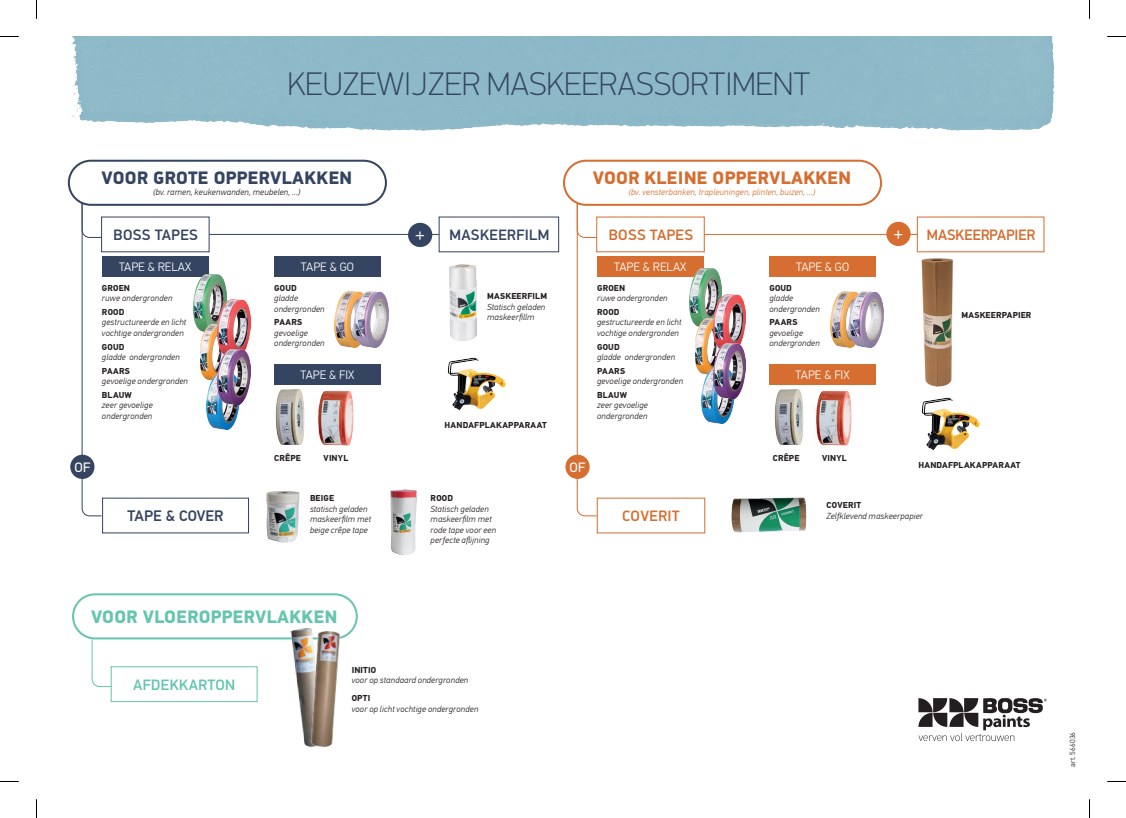
<style>
.page{position:relative;width:1126px;height:818px;background:#fff}
.page>*{position:absolute;margin:0;border:0;box-sizing:border-box;transform-origin:0 0}
.t1{font:100 32.75px "PFDIN Display Pro";color:#344461}
.t2{font:18.25px "PFDIN Display Pro";color:#fff}
.t3{font:900 18.12px "PFDIN Display Pro";letter-spacing:.02em;color:#d56e30}
.t4{font:900 18.12px "PFDIN Display Pro";letter-spacing:.02em;color:#344461}
.t5{font:900 18.12px "PFDIN Display Pro";letter-spacing:.02em;color:#65c5ae}
.t6{font:500 15.12px "PFDIN Display Pro";letter-spacing:.02em;color:#344461}
.t7{font:500 15.12px "PFDIN Display Pro";letter-spacing:.02em;color:#d56e30}
.t8{font:500 15.12px "PFDIN Display Pro";color:#d56e30}
.t9{font:500 15.12px "PFDIN Display Pro";letter-spacing:.02em;color:#65c5ae}
.t10{font:500 15.12px "PF Din Text Pro";color:#344461}
.t11{font:13.75px "PFDIN Display Pro";color:#fff}
.t12{font:300 12.12px "PF Din Text Pro";color:#fff}
.t13{font:italic 300 8.75px/10.5px "PF Din Text Pro";letter-spacing:.02em;color:#231f20}
.t14{font:italic 300 8.75px "PF Din Text Pro";letter-spacing:.015em;color:#d56e30}
.t15{font:700 8.5px "PF Din Text Pro";letter-spacing:.02em;color:#231f20}
.t16{font:300 7.5px "PF Din Text Pro";letter-spacing:.025em;color:#231f20}
</style>
<div class="page">
<hr style="left:671px;top:234px;width:299px;height:1px;background:#d56e30">
<div style="left:916px;top:216px;width:128px;height:36px;background:#fff"></div>
<div style="left:886px;top:222px;width:24px;height:24px;background:#d56e30;border-radius:50%"></div>
<div style="left:596px;top:216px;width:108px;height:36px;background:#fff"></div>
<hr style="left:184px;top:234px;width:299px;height:1px;background:#344461">
<div style="left:101px;top:216px;width:108px;height:36px;background:#fff"></div>
<div style="left:438px;top:216px;width:121px;height:36px;background:#fff"></div>
<div style="left:70px;top:36px;width:985px;height:95px;background:#8eb9c8"></div>
<div style="left:111px;top:665px;width:146px;height:36px;border:1px solid #65c5ae"></div>
<svg style="left:918px;top:698px;width:128px;height:42px"></svg>
<img style="left:921px;top:258px;width:32px;height:129px">
<img style="left:731px;top:497px;width:76px;height:36px">
<img style="left:447px;top:357px;width:59px;height:54px">
<img style="left:450px;top:264px;width:27px;height:76px">
<img style="left:390px;top:489px;width:27px;height:66px">
<img style="left:266px;top:491px;width:34px;height:52px">
<svg style="left:81px;top:204px;width:22px;height:312px"></svg>
<svg style="left:91px;top:639px;width:22px;height:48px"></svg>
<img style="left:921px;top:397px;width:59px;height:54px">
<svg style="left:576px;top:204px;width:21px;height:312px"></svg>
<div style="left:70px;top:454px;width:24px;height:24px;background:#344461;border-radius:50%"></div>
<div style="left:565px;top:454px;width:24px;height:24px;background:#d56e30;border-radius:50%"></div>
<div style="left:408px;top:223px;width:24px;height:24px;background:#344461;border-radius:50%"></div>
<div style="left:68px;top:160px;width:319px;height:46px;border:2px solid #344461;border-radius:22px"></div>
<div style="left:72px;top:593px;width:286px;height:46px;border:2px solid #65c5ae;border-radius:22px"></div>
<div style="left:563px;top:160px;width:319px;height:46px;border:2px solid #d56e30;border-radius:22px"></div>
<div style="left:102px;top:256px;width:106px;height:20px;background:#344461"></div>
<div style="left:274px;top:256px;width:106px;height:20px;background:#344461"></div>
<div style="left:274px;top:364px;width:106px;height:20px;background:#344461"></div>
<img style="left:281px;top:631px;width:10px;height:9px">
<img style="left:291px;top:623px;width:66px;height:125px">
<img style="left:274px;top:384px;width:36px;height:61px">
<img style="left:313px;top:384px;width:44px;height:62px">
<img style="left:335px;top:291px;width:32px;height:56px">
<img style="left:354px;top:292px;width:34px;height:55px">
<img style="left:194px;top:274px;width:32px;height:56px">
<img style="left:200px;top:324px;width:18px;height:56px">
<img style="left:207px;top:373px;width:32px;height:56px">
<img style="left:218px;top:300px;width:32px;height:49px">
<img style="left:218px;top:349px;width:32px;height:55px">
<div style="left:597px;top:256px;width:106px;height:20px;background:#d56e30"></div>
<div style="left:769px;top:256px;width:106px;height:20px;background:#d56e30"></div>
<div style="left:769px;top:364px;width:106px;height:20px;background:#d56e30"></div>
<img style="left:830px;top:291px;width:32px;height:56px">
<img style="left:849px;top:292px;width:34px;height:55px">
<img style="left:689px;top:268px;width:32px;height:57px">
<img style="left:695px;top:319px;width:18px;height:54px">
<img style="left:701px;top:368px;width:33px;height:55px">
<img style="left:713px;top:294px;width:32px;height:49px">
<img style="left:713px;top:343px;width:32px;height:55px">
<img style="left:769px;top:384px;width:40px;height:61px">
<img style="left:811px;top:384px;width:44px;height:62px">
<svg style="left:0;top:36px;width:19px;height:1px"></svg>
<svg style="left:1107px;top:36px;width:18px;height:1px"></svg>
<svg style="left:36px;top:0;width:1px;height:19px"></svg>
<svg style="left:36px;top:799px;width:1px;height:18px"></svg>
<svg style="left:1089px;top:0;width:1px;height:19px"></svg>
<svg style="left:1089px;top:799px;width:1px;height:18px"></svg>
<h1 class="t1" style="left:288px;top:65px;width:523px">KEUZEWIJZER MASKEERASSORTIMENT</h1>
<h3 class="t4" style="left:101px;top:167px;width:252px">VOOR GROTE OPPERVLAKKEN</h3>
<p class="t13" style="left:153px;top:187px;width:149px">(bv. ramen, keukenwanden, meubelen, …)</p>
<h3 class="t3" style="left:592px;top:167px;width:260px">VOOR KLEINE OPPERVLAKKEN</h3>
<p class="t14" style="left:628px;top:187px;width:188px">(bv. vensterbanken, trapleuningen, plinten, buizen, …)</p>
<h3 class="t6" style="left:114px;top:226px;width:86px">BOSS TAPES</h3>
<h2 class="t2" style="left:415px;top:224px;width:11px">+</h2>
<h3 class="t6" style="left:449px;top:226px;width:101px">MASKEERFILM</h3>
<h3 class="t7" style="left:608px;top:226px;width:86px">BOSS TAPES</h3>
<h2 class="t2" style="left:893px;top:223px;width:11px">+</h2>
<h3 class="t8" style="left:926px;top:226px;width:110px">MASKEERPAPIER</h3>
<h3 class="t12" style="left:119px;top:259px;width:74px">TAPE &amp; RELAX</h3>
<h3 class="t12" style="left:301px;top:259px;width:54px">TAPE &amp; GO</h3>
<h3 class="t12" style="left:614px;top:259px;width:74px">TAPE &amp; RELAX</h3>
<h3 class="t12" style="left:796px;top:259px;width:54px">TAPE &amp; GO</h3>
<p class="t15" style="left:102px;top:282px;width:30px">GROEN</p>
<p class="t13" style="left:102px;top:293px;width:72px">ruwe ondergronden</p>
<p class="t15" style="left:102px;top:306px;width:24px">ROOD</p>
<p class="t13" style="left:102px;top:317px;width:86px">gestructureerde en licht vochtige ondergronden</p>
<p class="t15" style="left:102px;top:341px;width:24px">GOUD</p>
<p class="t13" style="left:102px;top:352px;width:79px">gladde ondergronden</p>
<p class="t15" style="left:102px;top:365px;width:29px">PAARS</p>
<p class="t13" style="left:102px;top:376px;width:88px">gevoelige ondergronden</p>
<p class="t15" style="left:102px;top:389px;width:31px">BLAUW</p>
<p class="t13" style="left:102px;top:400px;width:52px">zeer gevoelige ondergronden</p>
<p class="t15" style="left:274px;top:282px;width:24px">GOUD</p>
<p class="t13" style="left:274px;top:293px;width:52px">gladde ondergronden</p>
<p class="t15" style="left:274px;top:317px;width:29px">PAARS</p>
<p class="t13" style="left:274px;top:327px;width:52px">gevoelige ondergronden</p>
<h3 class="t12" style="left:300px;top:368px;width:55px">TAPE &amp; FIX</h3>
<p class="t15" style="left:487px;top:291px;width:61px">MASKEERFILM</p>
<p class="t13" style="left:487px;top:301px;width:60px">Statisch geladen maskeerfillm</p>
<p class="t15" style="left:444px;top:419px;width:104px">HANDAFPLAKAPPARAAT</p>
<p class="t15" style="left:597px;top:282px;width:30px">GROEN</p>
<p class="t13" style="left:597px;top:293px;width:72px">ruwe ondergronden</p>
<p class="t15" style="left:597px;top:306px;width:24px">ROOD</p>
<p class="t13" style="left:597px;top:317px;width:86px">gestructureerde en licht vochtige ondergronden</p>
<p class="t15" style="left:597px;top:341px;width:24px">GOUD</p>
<p class="t13" style="left:597px;top:352px;width:79px">gladde ondergronden</p>
<p class="t15" style="left:597px;top:365px;width:29px">PAARS</p>
<p class="t13" style="left:597px;top:376px;width:88px">gevoelige ondergronden</p>
<p class="t15" style="left:597px;top:389px;width:31px">BLAUW</p>
<p class="t13" style="left:597px;top:400px;width:52px">zeer gevoelige ondergronden</p>
<p class="t15" style="left:769px;top:282px;width:24px">GOUD</p>
<p class="t13" style="left:769px;top:293px;width:52px">gladde ondergronden</p>
<p class="t15" style="left:769px;top:317px;width:29px">PAARS</p>
<p class="t13" style="left:769px;top:327px;width:52px">gevoelige ondergronden</p>
<h3 class="t12" style="left:795px;top:368px;width:55px">TAPE &amp; FIX</h3>
<p class="t15" style="left:961px;top:309px;width:72px">MASKEERPAPIER</p>
<p class="t15" style="left:274px;top:452px;width:28px">CRÊPE</p>
<p class="t15" style="left:323px;top:452px;width:26px">VINYL</p>
<p class="t15" style="left:772px;top:452px;width:28px">CRÊPE</p>
<p class="t15" style="left:822px;top:452px;width:26px">VINYL</p>
<h3 class="t11" style="left:74px;top:459px;width:18px">OF</h3>
<h3 class="t11" style="left:569px;top:459px;width:18px">OF</h3>
<p class="t15" style="left:918px;top:459px;width:104px">HANDAFPLAKAPPARAAT</p>
<p class="t15" style="left:826px;top:499px;width:36px">COVERIT</p>
<p class="t13" style="left:826px;top:510px;width:98px">Zelfklevend maskeerpapier</p>
<p class="t15" style="left:310px;top:493px;width:26px">BEIGE</p>
<p class="t13" style="left:310px;top:503px;width:63px">statisch geladen maskeerfilm met beige crêpe tape</p>
<p class="t15" style="left:430px;top:493px;width:24px">ROOD</p>
<p class="t13" style="left:430px;top:503px;width:67px">Statisch geladen maskeerfilm met rode tape voor een perfecte aflijning</p>
<h3 class="t10" style="left:127px;top:506px;width:97px">TAPE &amp; COVER</h3>
<h3 class="t7" style="left:622px;top:506px;width:59px">COVERIT</h3>
<h3 class="t5" style="left:91px;top:605px;width:248px">VOOR VLOEROPPERVLAKKEN</h3>
<h3 class="t9" style="left:133px;top:675px;width:103px">AFDEKKARTON</h3>
<p class="t15" style="left:352px;top:664px;width:26px">INITIO</p>
<p class="t13" style="left:352px;top:674px;width:118px">voor op standaard ondergronden</p>
<p class="t15" style="left:352px;top:692px;width:20px">OPTI</p>
<p class="t13" style="left:352px;top:703px;width:128px">voor op licht vochtige ondergronden</p>
<p class="t16" style="left:1068px;top:766px;width:37px;rotate:-90deg">art. 566036</p>
</div>
